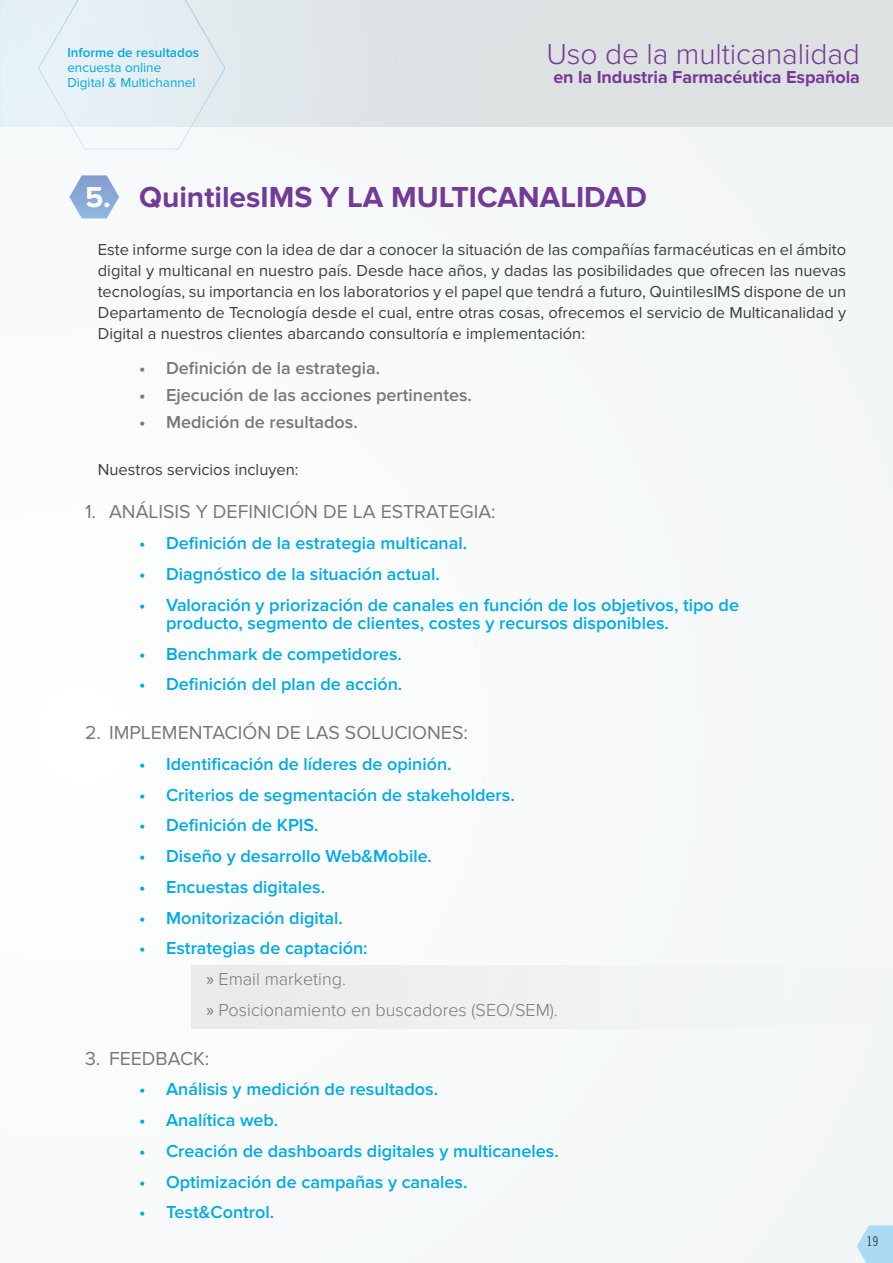
<style>
.page{position:relative;width:893px;height:1263px;background:#f7f9fa}
.page>*{position:absolute;margin:0;border:0;box-sizing:border-box;transform-origin:0 0}
.t1{font:700 30px "Proxima Nova";color:#743a97}
.t2{font:300 30px "Proxima Nova";letter-spacing:-.005em;color:#743a97}
.t3{font:19.5px "Proxima Nova";color:#76787b}
.t4{font:600 18px/18px "Proxima Nova";color:#00abe7}
.t5{font:600 18px "Proxima Nova";color:#76787b}
.t6{font:300 18px/30.8px "Proxima Nova";color:#76787b}
.t7{font:700 18px "Proxima Nova";letter-spacing:-.005em;color:#743a97}
.t8{font:16.5px/21px "Proxima Nova";color:#3e3e3f;text-align:justify}
.t9{font:13.5px/15px "Proxima Nova";color:#00abe7}
.t10{font:600 13.5px "Proxima Nova";color:#00abe7}
.t11{font:13.5px "Trade Gothic Cond Eighteen";color:#3e3e3f}
.s1{color:#fff}
.s2{font-weight:600;color:#00abe7}
.s3{font-family:"Myriad Pro";font-weight:400}
</style>
<div class="page">
<div style="left:620px;top:0;width:273px;height:126px;background:#dee1e1"></div>
<div style="left:345px;top:0;width:275px;height:126px;background:#dee1e3"></div>
<div style="left:191px;top:964px;width:702px;height:64px;background:#f0f1f2"></div>
<svg style="left:69px;top:175px;width:50px;height:43px"></svg>
<svg style="left:857px;top:1225px;width:36px;height:38px"></svg>
<hr style="left:0;top:0;width:1px;height:1263px;background:#fbfbfc">
<svg style="left:0;top:0;width:345px;height:149px"></svg>
<p class="t10" style="left:67px;top:45px;width:133px">Informe de resultados</p>
<p class="t9" style="left:67px;top:61px;width:130px">encuesta online<br>Digital &amp; Multichannel</p>
<h1 class="t2" style="left:546px;top:36px;width:315px">Uso de la multicanalidad</h1>
<p class="t7" style="left:553px;top:67px;width:308px">en la Industria Farmacéutica Española</p>
<h1 class="t1" style="left:85px;top:179px;width:563px"><span class="s1">5.</span> QuintilesIMS Y LA MULTICANALIDAD</h1>
<p class="t8" style="left:98px;top:239px;width:750px">Este informe surge con la idea de dar a conocer la situación de las compañías farmacéuticas en el ámbito digital y multicanal en nuestro país. Desde hace años, y dadas las posibilidades que ofrecen las nuevas tecnologías, su importancia en los laboratorios y el papel que tendrá a futuro, QuintilesIMS dispone de un Departamento de Tecnología desde el cual, entre otras cosas, ofrecemos el servicio de Multicanalidad y Digital a nuestros clientes abarcando consultoría e implementación:</p>
<p class="t5" style="left:139px;top:358px;width:243px">• Definición de la estrategia.</p>
<p class="t5" style="left:139px;top:385px;width:334px">• Ejecución de las acciones pertinentes.</p>
<p class="t5" style="left:139px;top:412px;width:220px">• Medición de resultados.</p>
<p class="t8" style="left:98px;top:459px;width:202px">Nuestros servicios incluyen:</p>
<p class="t3" style="left:85px;top:501px;width:412px">1. ANÁLISIS Y DEFINICIÓN DE LA ESTRATEGIA:</p>
<p class="t4" style="left:139px;top:534px;width:330px">• Definición de la estrategia multicanal.</p>
<p class="t4" style="left:139px;top:565px;width:302px">• Diagnóstico de la situación actual.</p>
<p class="t4" style="left:166px;top:596px;width:574px;text-indent:-27px">• Valoración y priorización de canales en función de los objetivos, tipo de producto, segmento de clientes, costes y recursos disponibles.</p>
<p class="t4" style="left:139px;top:645px;width:264px">• Benchmark de competidores.</p>
<p class="t4" style="left:139px;top:676px;width:265px">• Definición del plan de acción.</p>
<p class="t3" style="left:85px;top:721px;width:384px">2. IMPLEMENTACIÓN DE LAS SOLUCIONES:</p>
<p class="t4" style="left:139px;top:755px;width:314px">• Identificación de líderes de opinión.</p>
<p class="t4" style="left:139px;top:786px;width:377px">• Criterios de segmentación de stakeholders.</p>
<p class="t4" style="left:139px;top:817px;width:181px">• Definición de KPIS.</p>
<p class="t4" style="left:139px;top:847px;width:294px">• Diseño y desarrollo Web&amp;Mobile.</p>
<p class="t4" style="left:139px;top:878px;width:188px">• Encuestas digitales.</p>
<p class="t4" style="left:139px;top:909px;width:205px">• Monitorización digital.</p>
<p class="t6" style="left:207px;top:933px;width:353px;text-indent:-67px"><span class="s2">• Estrategias de captación:<br></span><span class="s3">»</span> Email marketing.<br><span class="s3">»</span> Posicionamiento en buscadores (SEO/SEM).</p>
<p class="t3" style="left:85px;top:1047px;width:126px">3. FEEDBACK:</p>
<p class="t4" style="left:139px;top:1081px;width:301px">• Análisis y medición de resultados.</p>
<p class="t4" style="left:139px;top:1111px;width:141px">• Analítica web.</p>
<p class="t4" style="left:139px;top:1142px;width:421px">• Creación de dashboards digitales y multicaneles.</p>
<p class="t4" style="left:139px;top:1173px;width:330px">• Optimización de campañas y canales.</p>
<p class="t4" style="left:139px;top:1204px;width:137px">• Test&amp;Control.</p>
<p class="t11" style="left:866px;top:1233px;width:13px">19</p>
</div>
